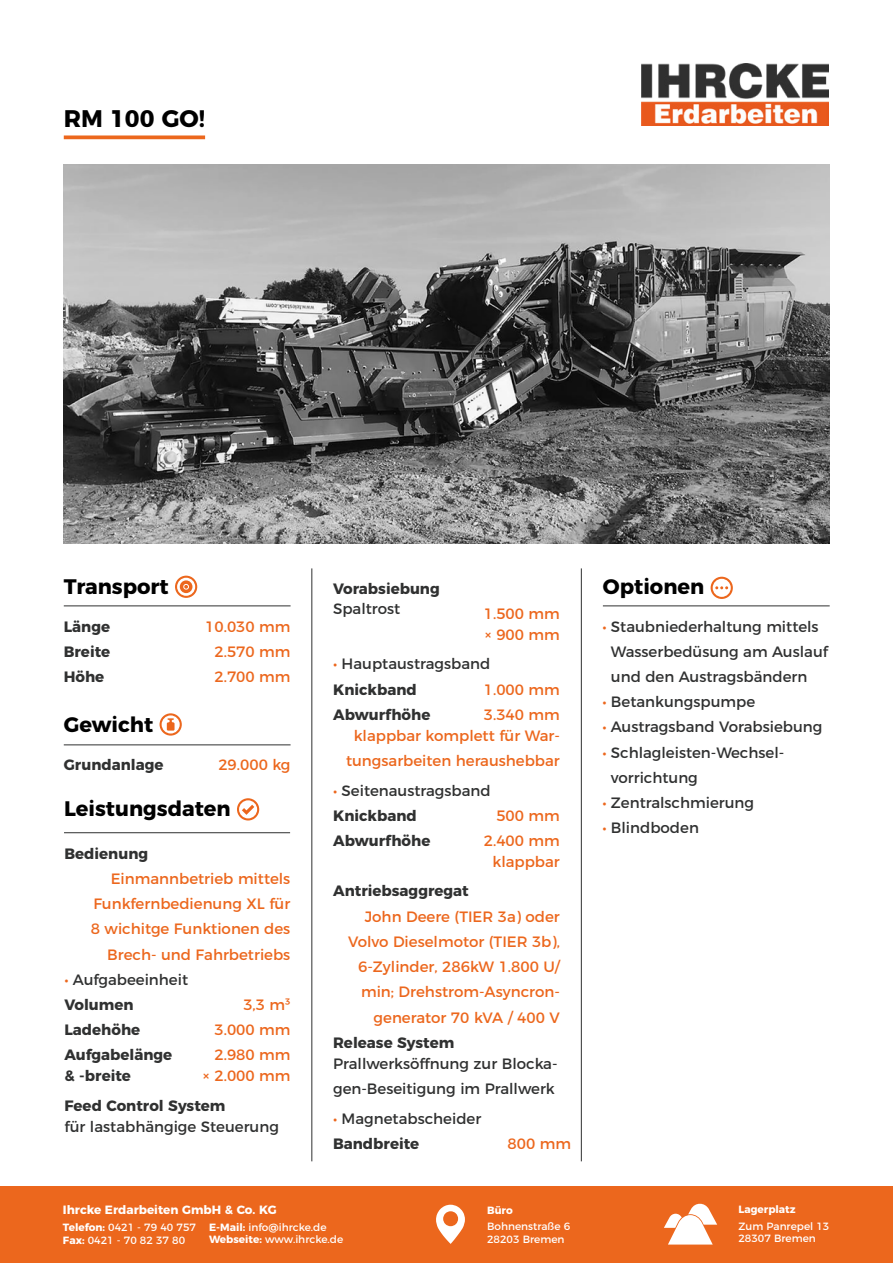
<style>
.page{position:relative;width:893px;height:1263px;background:#fff}
.page>*{position:absolute;margin:0;border:0;box-sizing:border-box;transform-origin:0 0}
.t1{font:700 24px "Montserrat";color:#000}
.t2{font:700 21px "Montserrat";color:#000}
.t3{font:15px/25.2px "Montserrat";color:#ec671d;text-align:right}
.t4{font:15px/25.2px "Montserrat";color:#303131}
.t5{font:700 15px/25.2px "Montserrat";color:#303131}
.t6{font:700 12px "Montserrat";color:#fff}
.t7{font:10.5px/12.6px "Montserrat";color:#fff}
.t8{font:700 10.5px "Montserrat";color:#fff}
.s1{font-weight:400;color:#ec671d}
.s2{font-weight:400}
.s3{color:#ec671d}
.s4{font-weight:700}
</style>
<div class="page">
<img style="left:64px;top:165px;width:765px;height:378px">
<img style="left:642px;top:64px;width:186px;height:61px">
<div style="left:0;top:1186px;width:893px;height:77px;background:#ec671d"></div>
<svg style="left:436px;top:1205px;width:29px;height:39px"></svg>
<svg style="left:664px;top:1203px;width:53px;height:41px"></svg>
<svg style="left:64px;top:135px;width:141px;height:4px"></svg>
<hr style="left:311px;top:568px;width:1px;height:593px;background:#303131">
<hr style="left:581px;top:568px;width:1px;height:593px;background:#303131">
<svg style="left:160px;top:713px;width:22px;height:23px"></svg>
<hr style="left:64px;top:744px;width:227px;height:1px;background:#303131">
<svg style="left:175px;top:576px;width:22px;height:22px"></svg>
<hr style="left:64px;top:605px;width:227px;height:1px;background:#303131">
<svg style="left:237px;top:798px;width:22px;height:22px"></svg>
<hr style="left:64px;top:832px;width:226px;height:1px;background:#303131">
<svg style="left:711px;top:577px;width:22px;height:22px"></svg>
<hr style="left:603px;top:605px;width:227px;height:1px;background:#303131">
<h1 class="t1" style="left:64px;top:99px;width:143px">RM 100 GO!</h1>
<h2 class="t2" style="left:64px;top:569px;width:106px">Transport</h2>
<p class="t5" style="left:64px;top:612px;width:48px;text-align:justify">Länge Breite Höhe</p>
<p class="t3" style="left:214px;top:612px;width:78px;text-align:justify;text-indent:-9px">10.030 mm 2.570 mm 2.700 mm</p>
<h2 class="t2" style="left:64px;top:708px;width:91px">Gewicht</h2>
<p class="t5" style="left:64px;top:751px;width:101px">Grundanlage</p>
<p class="t3" style="left:218px;top:751px;width:74px">29.000 kg</p>
<h2 class="t2" style="left:64px;top:791px;width:168px">Leistungsdaten</h2>
<p class="t5" style="left:64px;top:839px;width:85px">Bedienung</p>
<p class="t3" style="left:91px;top:865px;width:201px">Einmannbetrieb mittels<br>Funkfernbedienung XL für<br>8 wichitge Funktionen des<br>Brech- und Fahrbetriebs</p>
<p class="t5" style="left:64px;top:966px;width:125px"><span class="s1">•</span> <span class="s2">Aufgabeeinheit<br></span>Volumen<br>Ladehöhe<br>Aufgabelänge</p>
<p class="t5" style="left:64px;top:1060px;width:163px;line-height:29.7px">&amp; -breite<br>Feed Control System</p>
<p class="t4" style="left:64px;top:1112px;width:216px">für lastabhängige Steuerung</p>
<p class="t3" style="left:214px;top:991px;width:78px;text-align:justify;text-indent:29px">3,3 m³<br>3.000 mm 2.980 mm</p>
<p class="t3" style="left:202px;top:1062px;width:90px">× 2.000 mm</p>
<p class="t5" style="left:333px;top:575px;width:108px">Vorabsiebung</p>
<p class="t4" style="left:333px;top:595px;width:69px">Spaltrost</p>
<p class="t3" style="left:484px;top:602px;width:78px;line-height:20.7px;text-align:left">1.500 mm × 900 mm</p>
<p class="t5" style="left:333px;top:650px;width:159px"><span class="s1">•</span> <span class="s2">Hauptaustragsband<br></span>Knickband<br>Abwurfhöhe</p>
<p class="t3" style="left:484px;top:675px;width:78px;text-align:left">1.000 mm<br>3.340 mm</p>
<p class="t3" style="left:346px;top:721px;width:215px;text-align:center">klappbar komplett für War&shy;tungsarbeiten heraushebbar</p>
<p class="t5" style="left:333px;top:776px;width:159px"><span class="s1">•</span> <span class="s2">Seitenaustragsband<br></span>Knickband<br>Abwurfhöhe</p>
<p class="t5" style="left:333px;top:877px;width:137px">Antriebsaggregat</p>
<p class="t3" style="left:348px;top:902px;width:213px">John Deere (TIER 3a) oder<br>Volvo Dieselmotor (TIER 3b),<br>6-Zylinder, 286kW 1.800 U/ min; Drehstrom-Asyncron&shy;generator 70 kVA / 400 V</p>
<p class="t5" style="left:333px;top:1029px;width:123px">Release System</p>
<p class="t4" style="left:333px;top:1049px;width:226px">Prallwerksöffnung zur Blocka&shy;gen-Beseitigung im Prallwerk</p>
<p class="t4" style="left:333px;top:1104px;width:150px"><span class="s3">•</span> Magnetabscheider<br><span class="s4">Bandbreite</span></p>
<p class="t3" style="left:484px;top:801px;width:78px">500 mm<br>2.400 mm</p>
<p class="t3" style="left:492px;top:847px;width:69px">klappbar</p>
<p class="t3" style="left:508px;top:1130px;width:65px">800 mm</p>
<p class="t6" style="left:63px;top:1200px;width:215px">Ihrcke Erdarbeiten GmbH &amp; Co. KG</p>
<p class="t7" style="left:63px;top:1220px;width:134px"><span class="s4">Telefon:</span> 0421 - 79 40 757<br><span class="s4">Fax:</span> 0421 - 70 82 37 80</p>
<p class="t7" style="left:209px;top:1220px;width:135px"><span class="s4">E-Mail:</span> info@ihrcke.de<br><span class="s4">Webseite:</span> www.ihrcke.de</p>
<p class="t8" style="left:487px;top:1201px;width:27px">Büro</p>
<p class="t7" style="left:487px;top:1219px;width:85px">Bohnenstraße 6<br>28203 Bremen</p>
<h2 class="t2" style="left:603px;top:569px;width:103px">Optionen</h2>
<p class="t4" style="left:611px;top:612px;width:219px;text-indent:-9px"><span class="s3">•</span> Staubniederhaltung mittels<br>Wasserbedüsung am Auslauf und den Austragsbändern</p>
<p class="t4" style="left:602px;top:688px;width:154px"><span class="s3">•</span> Betankungspumpe</p>
<p class="t4" style="left:602px;top:713px;width:222px"><span class="s3">•</span> Austragsband Vorabsiebung</p>
<p class="t4" style="left:611px;top:738px;width:175px;text-indent:-9px"><span class="s3">•</span> Schlagleisten-Wechsel&shy;vorrichtung</p>
<p class="t4" style="left:602px;top:789px;width:153px"><span class="s3">•</span> Zentralschmierung</p>
<p class="t4" style="left:602px;top:814px;width:98px"><span class="s3">•</span> Blindboden</p>
<p class="t8" style="left:738px;top:1200px;width:59px">Lagerplatz</p>
<p class="t7" style="left:738px;top:1219px;width:92px">Zum Panrepel 13<br>28307 Bremen</p>
</div>
